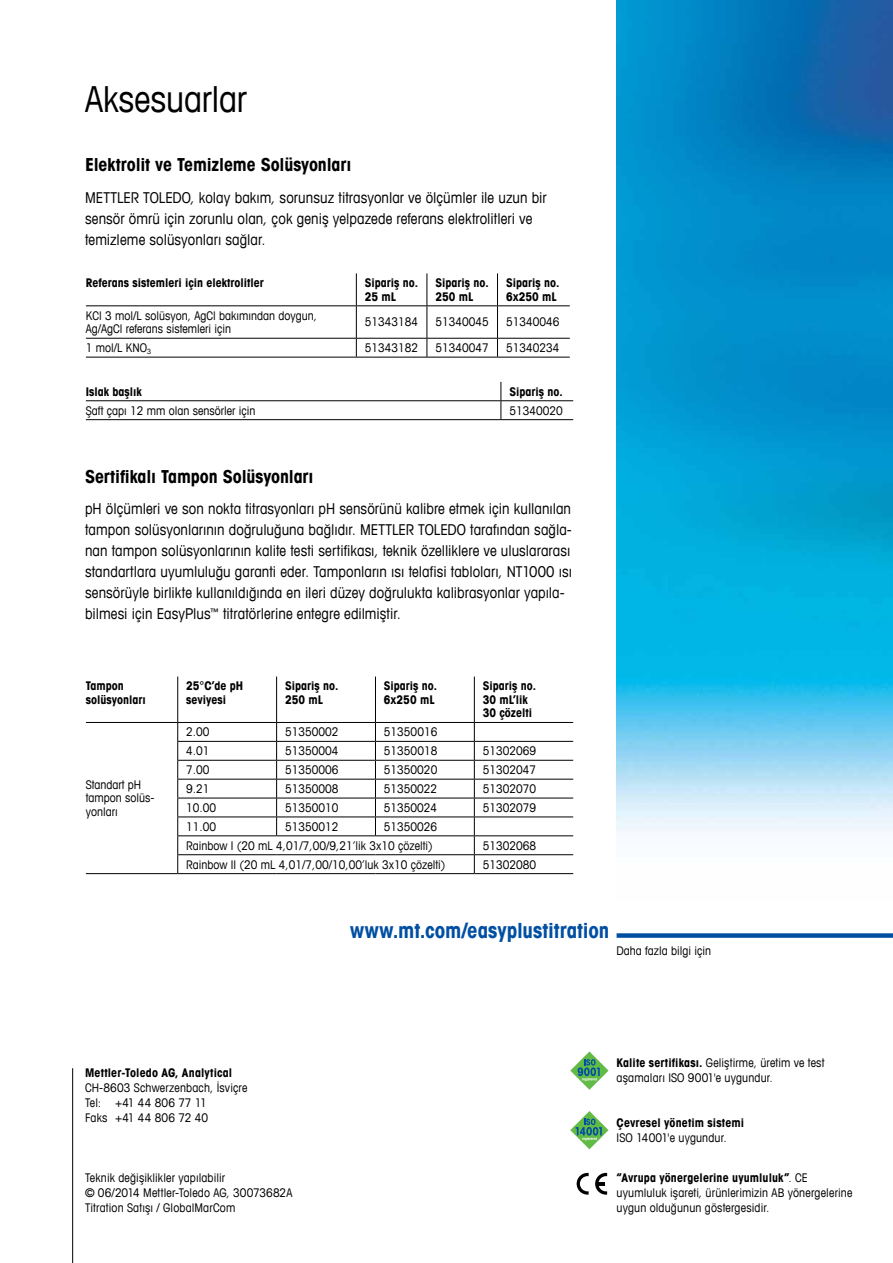
<style>
.page{position:relative;width:893px;height:1263px;background:#fff}
.page>*{position:absolute;margin:0;border:0;box-sizing:border-box;transform-origin:0 0}
.t1{font:condensed 36px "Avant Garde Com";letter-spacing:-.01em;color:#000}
.t2{font:700 condensed 21px "Avant Garde Com";letter-spacing:-.005em;color:#004fa3}
.t3{font:700 condensed 18px "Avant Garde Com";letter-spacing:-.01em;color:#000}
.t4{font:condensed 15px/21px "Avant Garde Com";letter-spacing:.005em;color:#000}
.t5{font:condensed 12px/15px "Avant Garde Com";color:#000}
.t6{font:700 condensed 12px/13.5px "Avant Garde Com";color:#000}
.s1{font-weight:700}
</style>
<div class="page">
<hr style="left:72px;top:1068px;width:1px;height:195px;background:#000">
<div style="left:617px;top:933px;width:276px;height:5px;background:#004fa3"></div>
<img style="left:617px;top:0;width:276px;height:832px">
<svg style="left:570px;top:1111px;width:38px;height:38px"></svg>
<svg style="left:577px;top:1173px;width:12px;height:21px"></svg>
<svg style="left:595px;top:1173px;width:12px;height:21px"></svg>
<svg style="left:570px;top:1051px;width:39px;height:39px"></svg>
<svg style="left:355px;top:273px;width:72px;height:32px"></svg>
<hr style="left:356px;top:273px;width:1px;height:32px;background:#000">
<hr style="left:427px;top:273px;width:1px;height:32px;background:#000">
<hr style="left:497px;top:273px;width:1px;height:32px;background:#000">
<hr style="left:86px;top:305px;width:270px;height:1px;background:#000">
<hr style="left:356px;top:305px;width:71px;height:1px;background:#000">
<hr style="left:356px;top:306px;width:1px;height:32px;background:#000">
<hr style="left:427px;top:305px;width:70px;height:1px;background:#000">
<hr style="left:427px;top:306px;width:1px;height:32px;background:#000">
<hr style="left:497px;top:305px;width:73px;height:1px;background:#000">
<hr style="left:497px;top:306px;width:1px;height:32px;background:#000">
<hr style="left:86px;top:338px;width:270px;height:1px;background:#000">
<hr style="left:356px;top:338px;width:71px;height:1px;background:#000">
<svg style="left:356px;top:339px;width:1px;height:18px"></svg>
<hr style="left:427px;top:338px;width:70px;height:1px;background:#000">
<svg style="left:427px;top:339px;width:1px;height:18px"></svg>
<hr style="left:497px;top:338px;width:73px;height:1px;background:#000">
<svg style="left:497px;top:339px;width:1px;height:18px"></svg>
<hr style="left:86px;top:357px;width:270px;height:1px;background:#000">
<hr style="left:356px;top:357px;width:71px;height:1px;background:#000">
<hr style="left:427px;top:357px;width:70px;height:1px;background:#000">
<hr style="left:497px;top:357px;width:73px;height:1px;background:#000">
<hr style="left:86px;top:419px;width:415px;height:1px;background:#000">
<hr style="left:501px;top:419px;width:72px;height:1px;background:#000">
<svg style="left:86px;top:382px;width:487px;height:37px"></svg>
<hr style="left:178px;top:873px;width:99px;height:1px;background:#000">
<hr style="left:277px;top:873px;width:98px;height:1px;background:#000">
<hr style="left:375px;top:873px;width:99px;height:1px;background:#000">
<hr style="left:474px;top:873px;width:99px;height:1px;background:#000">
<svg style="left:86px;top:676px;width:487px;height:197px"></svg>
<hr style="left:86px;top:873px;width:92px;height:1px;background:#000">
<h1 class="t1" style="left:85px;top:76px;width:163px">Aksesuarlar</h1>
<h3 class="t3" style="left:85px;top:153px;width:268px">Elektrolit ve Temizleme Solüsyonları</h3>
<p class="t4" style="left:85px;top:186px;width:463px">METTLER TOLEDO, kolay bakım, sorunsuz titrasyonlar ve ölçümler ile uzun bir sensör ömrü için zorunlu olan, çok geniş yelpazede referans elektrolitleri ve temizleme solüsyonları sağlar.</p>
<p class="t6" style="left:86px;top:276px;width:180px">Referans sistemleri için elektrolitler</p>
<p class="t6" style="left:365px;top:276px;width:55px">Sipariş no.<br>25 mL</p>
<p class="t6" style="left:435px;top:276px;width:55px">Sipariş no.<br>250 mL</p>
<p class="t6" style="left:506px;top:276px;width:55px">Sipariş no.<br>6x250 mL</p>
<p class="t5" style="left:86px;top:308px;width:233px;line-height:13.5px">KCl 3 mol/L solüsyon, AgCl bakımından doygun,<br>Ag/AgCl referans sistemleri için</p>
<p class="t5" style="left:365px;top:314px;width:55px">51343184</p>
<p class="t5" style="left:435px;top:314px;width:55px">51340045</p>
<p class="t5" style="left:506px;top:314px;width:55px">51340046</p>
<p class="t5" style="left:86px;top:340px;width:67px">1 mol/L KNO<sub>3</sub></p>
<p class="t5" style="left:365px;top:340px;width:55px">51343182</p>
<p class="t5" style="left:435px;top:340px;width:55px">51340047</p>
<p class="t5" style="left:506px;top:340px;width:55px">51340234</p>
<p class="t6" style="left:86px;top:384px;width:57px">Islak başlık</p>
<p class="t6" style="left:509px;top:384px;width:55px">Sipariş no.</p>
<p class="t5" style="left:86px;top:402px;width:171px">Şaft çapı 12 mm olan sensörler için</p>
<p class="t5" style="left:509px;top:402px;width:55px">51340020</p>
<h3 class="t3" style="left:85px;top:465px;width:230px">Sertifikalı Tampon Solüsyonları</h3>
<p class="t4" style="left:85px;top:498px;width:488px">pH ölçümleri ve son nokta titrasyonları pH sensörünü kalibre etmek için kullanılan tampon solüsyonlarının doğruluğuna bağlıdır. METTLER TOLEDO tarafından sağla&shy;nan tampon solüsyonlarının kalite testi sertifikası, teknik özelliklere ve uluslararası standartlara uyumluluğu garanti eder. Tamponların ısı telafisi tabloları, NT1000 ısı sensörüyle birlikte kullanıldığında en ileri düzey doğrulukta kalibrasyonlar yapıla&shy;bilmesi için EasyPlus<sup>™</sup> titratörlerine entegre edilmiştir.</p>
<p class="t6" style="left:86px;top:679px;width:61px">Tampon solüsyonları</p>
<p class="t6" style="left:186px;top:679px;width:58px">25°C’de pH seviyesi</p>
<p class="t6" style="left:285px;top:679px;width:55px">Sipariş no.<br>250 mL</p>
<p class="t6" style="left:384px;top:679px;width:55px">Sipariş no.<br>6x250 mL</p>
<p class="t6" style="left:483px;top:679px;width:55px">Sipariş no.<br>30 mL’lik<br>30 çözelti</p>
<p class="t5" style="left:86px;top:777px;width:70px;line-height:13.5px">Standart pH tampon solüs&shy;yonları</p>
<p class="t5" style="left:186px;top:724px;width:25px">2.00</p>
<p class="t5" style="left:285px;top:724px;width:55px">51350002</p>
<p class="t5" style="left:384px;top:724px;width:55px">51350016</p>
<p class="t5" style="left:186px;top:743px;width:25px">4.01</p>
<p class="t5" style="left:285px;top:743px;width:55px">51350004</p>
<p class="t5" style="left:384px;top:743px;width:55px">51350018</p>
<p class="t5" style="left:483px;top:743px;width:55px">51302069</p>
<p class="t5" style="left:186px;top:762px;width:25px">7.00</p>
<p class="t5" style="left:285px;top:762px;width:55px">51350006</p>
<p class="t5" style="left:384px;top:762px;width:55px">51350020</p>
<p class="t5" style="left:483px;top:762px;width:55px">51302047</p>
<p class="t5" style="left:186px;top:781px;width:25px">9.21</p>
<p class="t5" style="left:285px;top:781px;width:55px">51350008</p>
<p class="t5" style="left:384px;top:781px;width:55px">51350022</p>
<p class="t5" style="left:483px;top:781px;width:55px">51302070</p>
<p class="t5" style="left:186px;top:800px;width:32px">10.00</p>
<p class="t5" style="left:285px;top:800px;width:55px">51350010</p>
<p class="t5" style="left:384px;top:800px;width:55px">51350024</p>
<p class="t5" style="left:483px;top:800px;width:55px">51302079</p>
<p class="t5" style="left:186px;top:819px;width:32px">11.00</p>
<p class="t5" style="left:285px;top:819px;width:55px">51350012</p>
<p class="t5" style="left:186px;top:817px;width:253px;line-height:18.9px;text-indent:198px">51350026<br>Rainbow I (20 mL 4,01/7,00/9,21’lik 3x10 çözelti)</p>
<p class="t5" style="left:483px;top:837px;width:55px">51302068</p>
<p class="t5" style="left:186px;top:856px;width:261px">Rainbow II (20 mL 4,01/7,00/10,00’luk 3x10 çözelti)</p>
<p class="t5" style="left:483px;top:856px;width:55px">51302080</p>
<h2 class="t2" style="left:350px;top:917px;width:261px">www.mt.com/easyplustitration</h2>
<p class="t5" style="left:617px;top:943px;width:96px">Daha fazla bilgi için</p>
<p class="t6" style="left:85px;top:1065px;width:149px">Mettler-Toledo AG, Analytical</p>
<p class="t5" style="left:85px;top:1080px;width:164px">CH-8603 Schwerzenbach, İsviçre<br>Tel: +41 44 806 77 11<br>Faks +41 44 806 72 40</p>
<p class="t5" style="left:85px;top:1170px;width:209px">Teknik değişiklikler yapılabilir<br>© 06/2014 Mettler-Toledo AG, 30073682A<br>Titration Satışı / GlobalMarCom</p>
<p class="t5" style="left:616px;top:1055px;width:209px"><span class="s1">Kalite sertifikası.</span> Geliştirme, üretim ve test aşamaları ISO 9001'e uygundur.</p>
<p class="t6" style="left:616px;top:1116px;width:129px">Çevresel yönetim sistemi</p>
<p class="t5" style="left:616px;top:1130px;width:112px">ISO 14001'e uygundur.</p>
<p class="t5" style="left:616px;top:1169px;width:237px"><span class="s1">“Avrupa yönergelerine uyumluluk”</span>. CE uyumluluk işareti, ürünlerimizin AB yönergelerine uygun olduğunun göstergesidir.</p>
</div>
